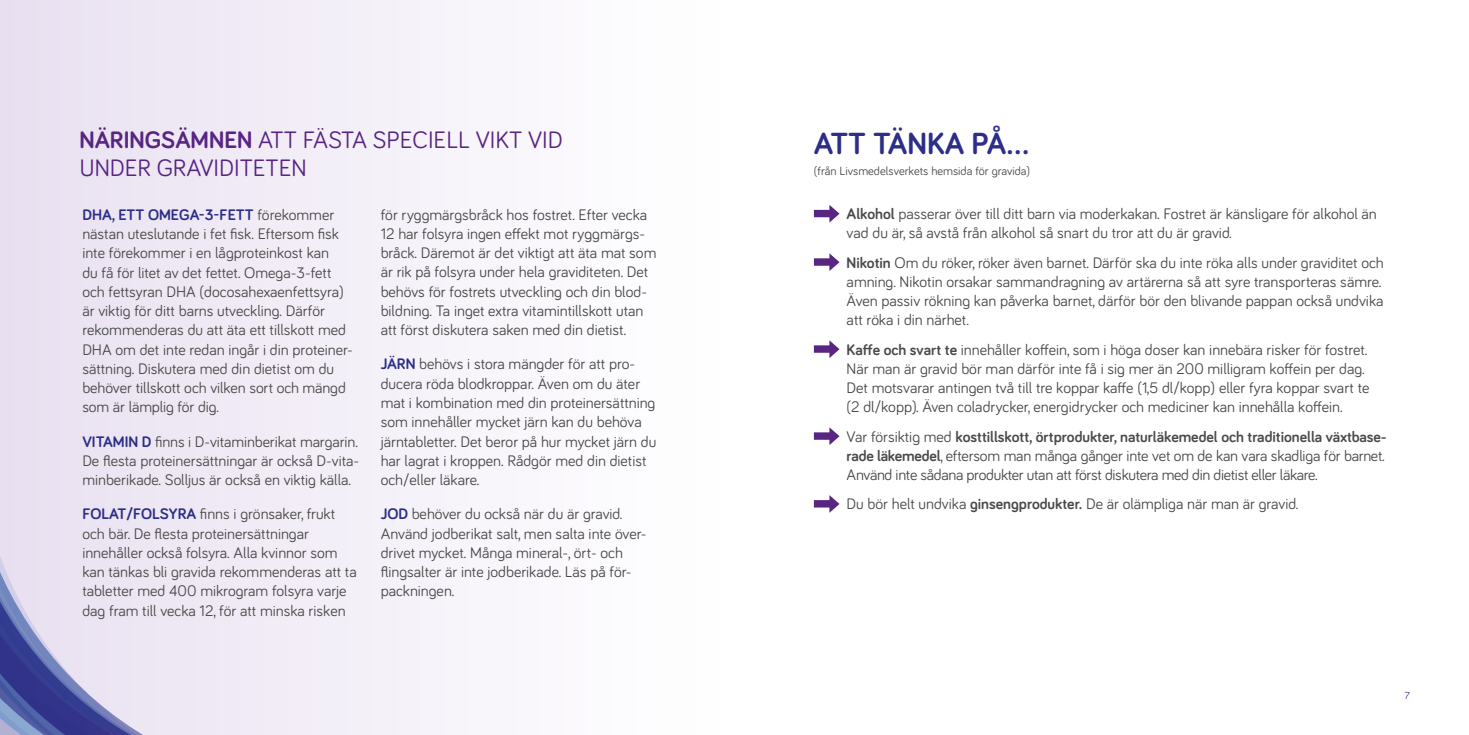
<style>
.page{position:relative;width:1469px;height:735px;background:#fff}
.page>*{position:absolute;margin:0;border:0;box-sizing:border-box;transform-origin:0 0}
.t1{font:700 31.5px "Bariol";color:#2d2e87}
.t2{font:24.5px/28px "Bariol";color:#582583}
.t3{font:15.75px/19.2px "Bariol";color:#4a4a49}
.t4{font:15.75px/19.2px "Bariol";letter-spacing:-.02em;color:#4a4a49}
.t5{font:12.25px "Bariol";color:#4a4a49}
.t6{font:10.5px "Bariol";color:#582583}
.s1{font-weight:700}
.s2{font-weight:700;color:#2d2e87}
</style>
<div class="page">
<svg style="left:814px;top:205px;width:25px;height:17px"></svg>
<svg style="left:814px;top:253px;width:25px;height:18px"></svg>
<svg style="left:814px;top:340px;width:25px;height:18px"></svg>
<svg style="left:814px;top:427px;width:25px;height:18px"></svg>
<svg style="left:814px;top:495px;width:25px;height:17px"></svg>
<div style="left:0;top:0;width:735px;height:734px;background:linear-gradient(to right,#e9e0f1,#fff)"></div>
<svg style="left:0;top:461px;width:222px;height:273px;background:#d3cfe6"></svg>
<h2 class="t2" style="left:79px;top:125px;width:485px"><span class="s1">NÄRINGSÄMNEN</span> ATT FÄSTA SPECIELL VIKT VID<br>UNDER GRAVIDITETEN</h2>
<p class="t3" style="left:82px;top:204px;width:272px"><span class="s2">DHA, ETT OMEGA-3-FETT</span> förekommer nästan uteslutande i fet fisk. Eftersom fisk inte förekommer i en lågproteinkost kan<br>du få för litet av det fettet. Omega-3-fett och fettsyran DHA (docosahexaenfettsyra) är viktig för ditt barns utveckling. Därför rekommenderas du att äta ett tillskott med DHA om det inte redan ingår i din proteiner&shy;sättning. Diskutera med din dietist om du behöver tillskott och vilken sort och mängd som är lämplig för dig.</p>
<p class="t3" style="left:82px;top:430px;width:278px;text-align:justify"><span class="s2">VITAMIN D</span> finns i D-vitaminberikat margarin.<br>De flesta proteinersättningar är också D-vita&shy;minberikade. Solljus är också en viktig källa.</p>
<p class="t3" style="left:82px;top:503px;width:276px"><span class="s2">FOLAT/FOLSYRA</span> finns i grönsaker, frukt och bär. De flesta proteinersättningar innehåller också folsyra. Alla kvinnor som kan tänkas bli gravida rekommenderas att ta tabletter med 400 mikrogram folsyra varje dag fram till vecka 12, för att minska risken</p>
<p class="t3" style="left:381px;top:204px;width:277px">för ryggmärgsbråck hos fostret. Efter vecka 12 har folsyra ingen effekt mot ryggmärgs&shy;bråck. Däremot är det viktigt att äta mat som är rik på folsyra under hela graviditeten. Det behövs för fostrets utveckling och din blod&shy;bildning. Ta inget extra vitamintillskott utan att först diskutera saken med din dietist.</p>
<p class="t3" style="left:381px;top:353px;width:277px"><span class="s2">JÄRN</span> behövs i stora mängder för att pro&shy;ducera röda blodkroppar. Även om du äter mat i kombination med din proteinersättning som innehåller mycket järn kan du behöva järntabletter. Det beror på hur mycket järn du har lagrat i kroppen. Rådgör med din dietist och/eller läkare.</p>
<p class="t3" style="left:381px;top:503px;width:267px"><span class="s2">JOD</span> behöver du också när du är gravid.<br>Använd jodberikat salt, men salta inte över&shy;drivet mycket. Många mineral-, ört- och flingsalter är inte jodberikade. Läs på för&shy;packningen.</p>
<h1 class="t1" style="left:814px;top:122px;width:217px">ATT TÄNKA PÅ...</h1>
<p class="t5" style="left:814px;top:162px;width:218px">(från Livsmedelsverkets hemsida för gravida)</p>
<p class="t3" style="left:846px;top:203px;width:531px"><span class="s1">Alkohol</span> passerar över till ditt barn via moderkakan. Fostret är känsligare för alkohol än vad du är, så avstå från alkohol så snart du tror att du är gravid.</p>
<p class="t3" style="left:846px;top:252px;width:538px"><span class="s1">Nikotin</span> Om du röker, röker även barnet. Därför ska du inte röka alls under graviditet och amning. Nikotin orsakar sammandragning av artärerna så att syre transporteras sämre.<br>Även passiv rökning kan påverka barnet, därför bör den blivande pappan också undvika att röka i din närhet.</p>
<p class="t3" style="left:846px;top:339px;width:524px"><span class="s1">Kaffe och svart te</span> innehåller koffein, som i höga doser kan innebära risker för fostret.<br>När man är gravid bör man därför inte få i sig mer än 200 milligram koffein per dag.<br>Det motsvarar antingen två till tre koppar kaffe (1,5 dl/kopp) eller fyra koppar svart te (2 dl/kopp). Även coladrycker, energidrycker och mediciner kan innehålla koffein.</p>
<p class="t4" style="left:846px;top:425px;width:541px">Var försiktig med <span class="s1">kosttillskott, örtprodukter, naturläkemedel och traditionella växtbase&shy;rade läkemedel</span>, eftersom man många gånger inte vet om de kan vara skadliga för barnet.<br>Använd inte sådana produkter utan att först diskutera med din dietist eller läkare.</p>
<p class="t3" style="left:846px;top:493px;width:453px">Du bör helt undvika <span class="s1">ginsengprodukter.</span> De är olämpliga när man är gravid.</p>
<p class="t6" style="left:1404px;top:687px;width:7px">7</p>
</div>
